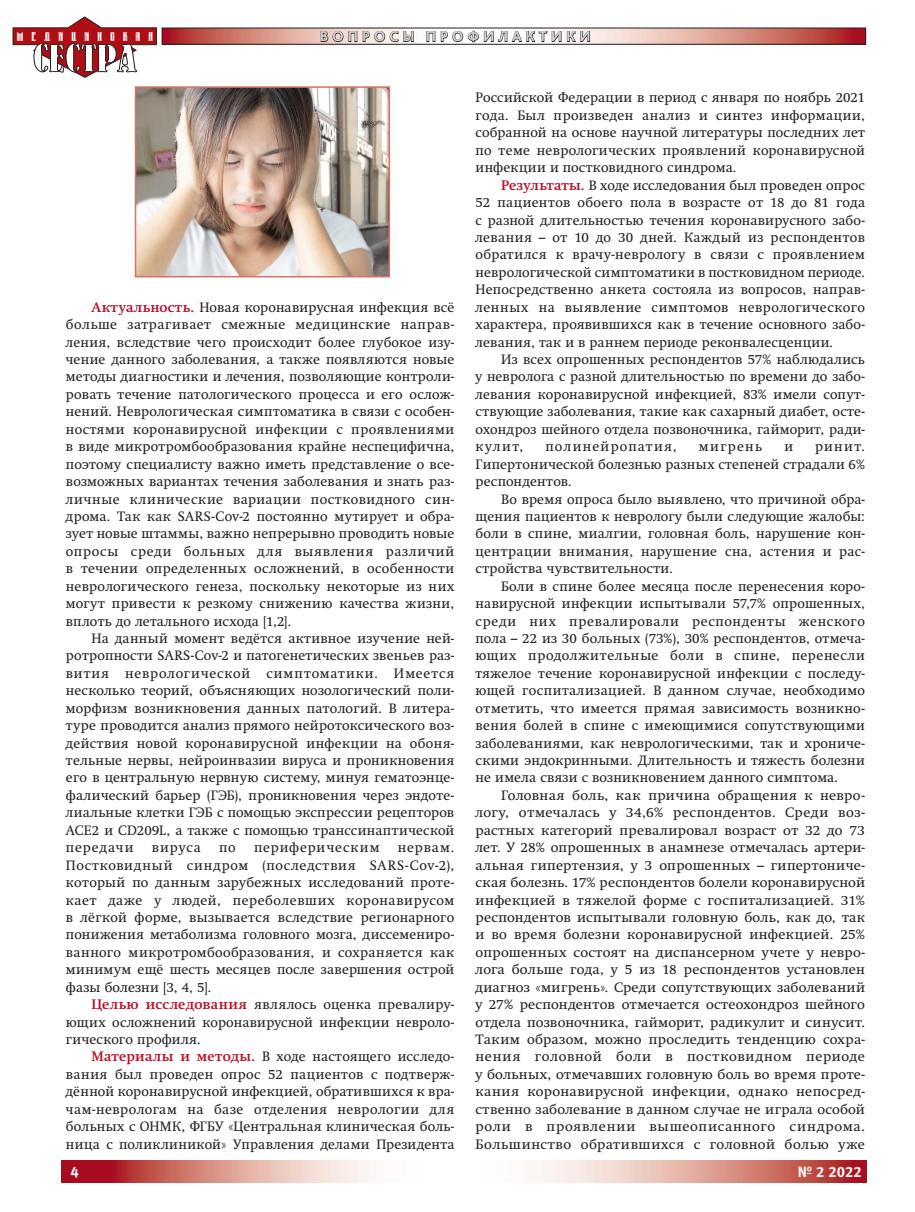
<style>
.page{position:relative;width:915px;height:1212px;background:#fff}
.page>*{position:absolute;margin:0;border:0;box-sizing:border-box;transform-origin:0 0}
.t1{font:700 15px "Bliss Pro";letter-spacing:.265em;color:#d1d2d4}
.t2{font:700 15px "Meta C";color:#fff}
.Текст_copy__копия__2{font:13.5px/17.4px "Swift C";letter-spacing:.025em;color:#231f20;text-align:justify}
.Текст_copy__копия__2-2{font:13.5px "Swift C";letter-spacing:.09em;color:#231f20}
.Текст_copy__копия__2-3{font:13.5px "Swift C";letter-spacing:.06em;color:#231f20}
.Текст_copy__копия__2-4{font:13.5px "Swift C";letter-spacing:.105em;color:#231f20}
.s1{font-weight:700;color:#ba0f25}
</style>
<div class="page">
<img style="left:138px;top:89px;width:249px;height:185px">
<div style="left:135px;top:86px;width:255px;height:191px;border:2px solid #d47263"></div>
<svg style="left:164px;top:30px;width:699px;height:13px;background:#d79189"></svg>
<div style="left:162px;top:28px;width:703px;height:17px;border:1px solid #231f20"></div>
<svg style="left:13px;top:17px;width:144px;height:61px"></svg>
<svg style="left:62px;top:1161px;width:803px;height:21px"></svg>
<svg style="left:320px;top:31px;width:94px;height:11px"></svg>
<svg style="left:426px;top:28px;width:164px;height:14px"></svg>
<p class="t1" style="left:320px;top:27px;width:272px">ВОПРОСЫ ПРОФИЛАКТИКИ</p>
<p class="Текст_copy__копия__2" style="left:66px;top:298px;width:390px;text-indent:26px"><span class="s1">Актуальность.</span> Новая коронавирусная инфекция всё больше затрагивает смежные медицинские направ&shy;ления, вследствие чего происходит более глубокое изу&shy;чение данного заболевания, а также появляются новые методы диагностики и лечения, позволяющие контроли&shy;ровать течение патологического процесса и его ослож&shy;нений. Неврологическая симптоматика в связи с особен&shy;ностями коронавирусной инфекции с проявлениями в виде микротромбообразования крайне неспецифична, поэтому специалисту важно иметь представление о все&shy;возможных вариантах течения заболевания и знать раз&shy;личные клинические вариации постковидного син&shy;дрома. Так как SARS-Cov-2 постоянно мутирует и обра&shy;зует новые штаммы, важно непрерывно проводить новые опросы среди больных для выявления различий в течении определенных осложнений, в особенности неврологического генеза, поскольку некоторые из них могут привести к резкому снижению качества жизни, вплоть до летального исхода [1,2].</p>
<p class="Текст_copy__копия__2" style="left:66px;top:630px;width:389px;text-indent:26px">На данный момент ведётся активное изучение ней&shy;ротропности SARS-Cov-2 и патогенетических звеньев раз&shy;вития неврологической симптоматики. Имеется несколько теорий, объясняющих нозологический поли&shy;морфизм возникновения данных патологий. В литера&shy;туре проводится анализ прямого нейротоксического воз&shy;действия новой коронавирусной инфекции на обоня&shy;тельные нервы, нейроинвазии вируса и проникновения его в центральную нервную систему, минуя гематоэнце&shy;фалический барьер (ГЭБ), проникновения через эндоте&shy;лиальные клетки ГЭБ с помощью экспрессии рецепторов ACE2 и CD209L, а также с помощью транссинаптической передачи</p>
<p class="Текст_copy__копия__2" style="left:152px;top:839px;width:50px">вируса</p>
<p class="Текст_copy__копия__2" style="left:219px;top:839px;width:18px">по</p>
<p class="Текст_copy__копия__2-3" style="left:254px;top:840px;width:127px">периферическим</p>
<p class="Текст_copy__копия__2" style="left:66px;top:839px;width:389px;text-indent:332px">нервам.<br>Постковидный синдром (последствия SARS-Cov-2), который по данным зарубежных исследований проте&shy;кает даже у людей, переболевших коронавирусом в лёгкой форме, вызывается вследствие регионарного понижения метаболизма головного мозга, диссемениро&shy;ванного микротромбообразования, и сохраняется как минимум ещё шесть месяцев после завершения острой фазы болезни [3, 4, 5].</p>
<p class="Текст_copy__копия__2" style="left:66px;top:996px;width:389px;text-indent:26px"><span class="s1">Целью исследования</span> являлось оценка превалиру&shy;ющих осложнений коронавирусной инфекции невроло&shy;гического профиля.</p>
<p class="Текст_copy__копия__2" style="left:66px;top:1048px;width:390px;text-indent:26px"><span class="s1">Материалы и методы.</span> В ходе настоящего исследо&shy;вания был проведен опрос 52 пациентов с подтверж&shy;дённой коронавирусной инфекцией, обратившихся к вра&shy;чам-неврологам на базе отделения неврологии для больных с ОНМК, ФГБУ «Центральная клиническая боль&shy;ница с поликлиникой» Управления делами Президента</p>
<p class="Текст_copy__копия__2" style="left:475px;top:89px;width:391px">Российской Федерации в период с января по ноябрь 2021 года. Был произведен анализ и синтез информации, собранной на основе научной литературы последних лет по теме неврологических проявлений коронавирусной инфекции и постковидного синдрома.</p>
<p class="Текст_copy__копия__2" style="left:475px;top:176px;width:391px;text-indent:26px"><span class="s1">Результаты.</span> В ходе исследования был проведен опрос 52 пациентов обоего пола в возрасте от 18 до 81 года с разной длительностью течения коронавирусного забо&shy;левания – от 10 до 30 дней. Каждый из респондентов обратился к врачу-неврологу в связи с проявлением неврологической симптоматики в постковидном периоде.<br>Непосредственно анкета состояла из вопросов, направ&shy;ленных на выявление симптомов неврологического характера, проявившихся как в течение основного забо&shy;левания, так и в раннем периоде реконвалесценции.</p>
<p class="Текст_copy__копия__2" style="left:475px;top:351px;width:391px;text-indent:26px">Из всех опрошенных респондентов 57% наблюдались у невролога с разной длительностью по времени до забо&shy;левания коронавирусной инфекцией, 83% имели сопут&shy;ствующие заболевания, такие как сахарный диабет, осте&shy;охондроз шейного отдела позвоночника, гайморит, ради&shy;кулит,</p>
<p class="Текст_copy__копия__2-2" style="left:545px;top:439px;width:133px">полинейропатия,</p>
<p class="Текст_copy__копия__2-4" style="left:698px;top:439px;width:65px">мигрень</p>
<p class="Текст_copy__копия__2" style="left:784px;top:438px;width:10px">и</p>
<p class="Текст_copy__копия__2" style="left:475px;top:438px;width:391px;text-indent:339px">ринит.<br>Гипертонической болезнью разных степеней страдали 6% респондентов.</p>
<p class="Текст_copy__копия__2" style="left:475px;top:490px;width:391px;text-indent:26px">Во время опроса было выявлено, что причиной обра&shy;щения пациентов к неврологу были следующие жалобы: боли в спине, миалгии, головная боль, нарушение кон&shy;центрации внимания, нарушение сна, астения и рас&shy;стройства чувствительности.</p>
<p class="Текст_copy__копия__2" style="left:475px;top:577px;width:391px;text-indent:26px">Боли в спине более месяца после перенесения коро&shy;навирусной инфекции испытывали 57,7% опрошенных, среди них превалировали респонденты женского пола – 22 из 30 больных (73%), 30% респондентов, отмеча&shy;ющих продолжительные боли в спине, перенесли тяжелое течение коронавирусной инфекции с последу&shy;ющей госпитализацией. В данном случае, необходимо отметить, что имеется прямая зависимость возникно&shy;вения болей в спине с имеющимися сопутствующими заболеваниями, как неврологическими, так и хрониче&shy;скими эндокринными. Длительность и тяжесть болезни не имела связи с возникновением данного симптома.</p>
<p class="Текст_copy__копия__2" style="left:475px;top:786px;width:391px;text-indent:26px">Головная боль, как причина обращения к невро&shy;логу, отмечалась у 34,6% респондентов. Среди воз&shy;растных категорий превалировал возраст от 32 до 73 лет. У 28% опрошенных в анамнезе отмечалась артери&shy;альная гипертензия, у 3 опрошенных – гипертониче&shy;ская болезнь. 17% респондентов болели коронавирусной инфекцией в тяжелой форме с госпитализацией. 31% респондентов испытывали головную боль, как до, так и во время болезни коронавирусной инфекцией. 25% опрошенных состоят на диспансерном учете у невро&shy;лога больше года, у 5 из 18 респондентов установлен диагноз «мигрень». Среди сопутствующих заболеваний у 27% респондентов отмечается остеохондроз шейного отдела позвоночника, гайморит, радикулит и синусит.<br>Таким образом, можно проследить тенденцию сохра&shy;нения головной боли в постковидном периоде у больных, отмечавших головную боль во время проте&shy;кания коронавирусной инфекции, однако непосред&shy;ственно заболевание в данном случае не играла особой роли в проявлении вышеописанного синдрома.<br>Большинство обратившихся с головной болью уже</p>
<p class="t2" style="left:70px;top:1163px;width:10px">4</p>
<p class="t2" style="left:797px;top:1163px;width:66px">№ 2 2022</p>
</div>
